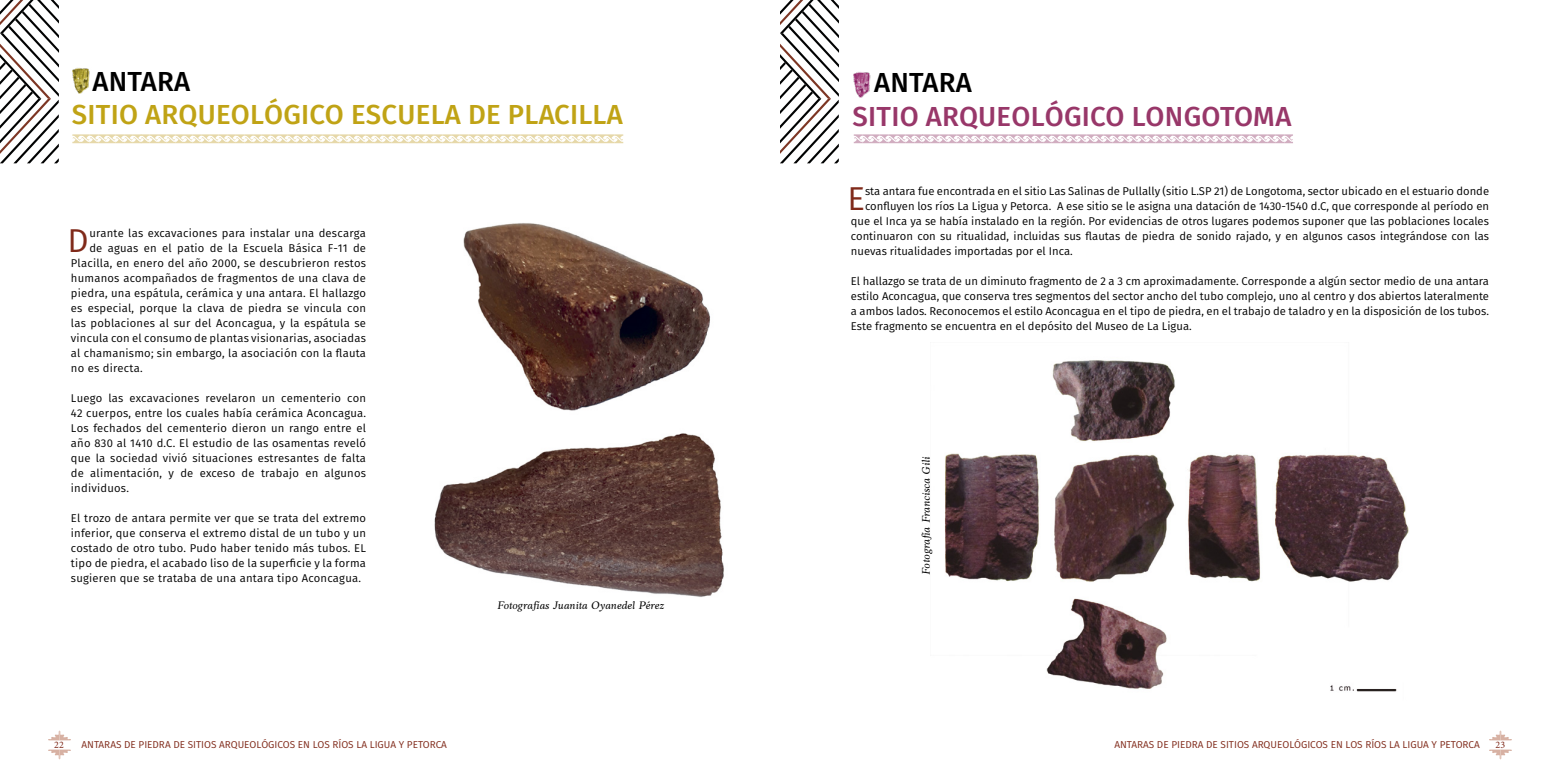
<style>
.page{position:relative;width:1560px;height:780px;background:#fff}
.page>*{position:absolute;margin:0;border:0;box-sizing:border-box;transform-origin:0 0}
.t1{font:33px "Fira Sans";color:#802a1a}
.t2{font:500 27.5px "Fira Sans";letter-spacing:.01em;color:#c0a315}
.t3{font:500 27.5px "Fira Sans";letter-spacing:.01em;color:#983769}
.t4{font:500 27.5px "Fira Sans";letter-spacing:.01em;color:#000}
.t5{font:11.25px/15px "Fira Sans";color:#000;text-align:justify}
.t6{font:11.25px "Fira Sans";letter-spacing:.02em;color:#000}
.t7{font:italic 11.25px "Anko";color:#000}
.t8{font:10px "Fira Sans";color:#802a1a}
.t9{font:10px "Minion Pro";color:#802a1a}
</style>
<div class="page">
<svg style="left:0;top:0;width:59px;height:163px"></svg>
<svg style="left:780px;top:0;width:59px;height:163px"></svg>
<img style="left:945px;top:360px;width:463px;height:332px">
<img style="left:72px;top:68px;width:18px;height:26px">
<img style="left:853px;top:72px;width:18px;height:25px">
<svg style="left:72px;top:134px;width:551px;height:9px"></svg>
<svg style="left:853px;top:134px;width:439px;height:9px"></svg>
<img style="left:463px;top:223px;width:248px;height:188px">
<img style="left:434px;top:433px;width:290px;height:164px">
<svg style="left:1489px;top:730px;width:22px;height:10px"></svg>
<svg style="left:1489px;top:749px;width:22px;height:10px"></svg>
<svg style="left:48px;top:730px;width:23px;height:10px"></svg>
<svg style="left:48px;top:749px;width:23px;height:10px"></svg>
<h2 class="t4" style="left:92px;top:59px;width:99px">ANTARA</h2>
<h2 class="t2" style="left:72px;top:92px;width:552px">SITIO ARQUEOLÓGICO ESCUELA DE PLACILLA</h2>
<h1 class="t1" style="left:67px;top:215px;width:23px">D</h1>
<p class="t6" style="left:89px;top:224px;width:278px">urante las excavaciones para instalar una descarga</p>
<p class="t6" style="left:89px;top:239px;width:278px">de aguas en el patio de la Escuela Básica F-11 de</p>
<p class="t6" style="left:71px;top:254px;width:297px">Placilla, en enero del año 2000, se descubrieron restos</p>
<p class="t6" style="left:71px;top:269px;width:296px">humanos acompañados de fragmentos de una clava de</p>
<p class="t6" style="left:71px;top:284px;width:296px">piedra, una espátula, cerámica y una antara. El hallazgo</p>
<p class="t6" style="left:71px;top:299px;width:296px">es especial, porque la clava de piedra se vincula con</p>
<p class="t6" style="left:71px;top:314px;width:297px">las poblaciones al sur del Aconcagua, y la espátula se</p>
<p class="t6" style="left:71px;top:329px;width:296px">vincula con el consumo de plantas visionarias, asociadas</p>
<p class="t6" style="left:71px;top:344px;width:297px">al chamanismo; sin embargo, la asociación con la flauta</p>
<p class="t6" style="left:71px;top:359px;width:73px">no es directa.</p>
<p class="t5" style="left:71px;top:390px;width:297px">Luego las excavaciones revelaron un cementerio con 42 cuerpos, entre los cuales había cerámica Aconcagua.<br>Los fechados del cementerio dieron un rango entre el año 830 al 1410 d.C. El estudio de las osamentas reveló que la sociedad vivió situaciones estresantes de falta de alimentación, y de exceso de trabajo en algunos individuos.</p>
<p class="t5" style="left:71px;top:510px;width:296px">El trozo de antara permite ver que se trata del extremo inferior, que conserva el extremo distal de un tubo y un costado de otro tubo. Pudo haber tenido más tubos. EL tipo de piedra, el acabado liso de la superficie y la forma sugieren que se trataba de una antara tipo Aconcagua.</p>
<p class="t7" style="left:497px;top:599px;width:168px">Fotografías Juanita Oyanedel Pérez</p>
<h2 class="t4" style="left:874px;top:61px;width:99px">ANTARA</h2>
<h2 class="t3" style="left:852px;top:94px;width:440px">SITIO ARQUEOLÓGICO LONGOTOMA</h2>
<h1 class="t1" style="left:847px;top:174px;width:19px">E</h1>
<p class="t5" style="left:865px;top:183px;width:625px">sta antara fue encontrada en el sitio Las Salinas de Pullally (sitio L.SP 21) de Longotoma, sector ubicado en el estuario donde</p>
<p class="t5" style="left:865px;top:198px;width:625px">confluyen los ríos La Ligua y Petorca. A ese sitio se le asigna una datación de 1430-1540 d.C, que corresponde al período en</p>
<p class="t5" style="left:850px;top:213px;width:639px">que el Inca ya se había instalado en la región. Por evidencias de otros lugares podemos suponer que las poblaciones locales</p>
<p class="t5" style="left:850px;top:228px;width:639px">continuaron con su ritualidad, incluidas sus flautas de piedra de sonido rajado, y en algunos casos integrándose con las</p>
<p class="t5" style="left:850px;top:243px;width:223px">nuevas ritualidades importadas por el Inca.</p>
<p class="t5" style="left:850px;top:273px;width:639px">El hallazgo se trata de un diminuto fragmento de 2 a 3 cm aproximadamente. Corresponde a algún sector medio de una antara estilo Aconcagua, que conserva tres segmentos del sector ancho del tubo complejo, uno al centro y dos abiertos lateralmente a ambos lados. Reconocemos el estilo Aconcagua en el tipo de piedra, en el trabajo de taladro y en la disposición de los tubos.<br>Este fragmento se encuentra en el depósito del Museo de La Ligua.</p>
<p class="t7" style="left:919px;top:574px;width:119px;rotate:-90deg">Fotografía Francisca Gili</p>
<p class="t8" style="left:82px;top:737px;width:367px">ANTARAS DE PIEDRA DE SITIOS ARQUEOLÓGICOS EN LOS RÍOS LA LIGUA Y PETORCA</p>
<p class="t8" style="left:1114px;top:737px;width:367px">ANTARAS DE PIEDRA DE SITIOS ARQUEOLÓGICOS EN LOS RÍOS LA LIGUA Y PETORCA</p>
<p class="t9" style="left:54px;top:738px;width:11px">22</p>
<p class="t9" style="left:1495px;top:738px;width:11px">23</p>
</div>
